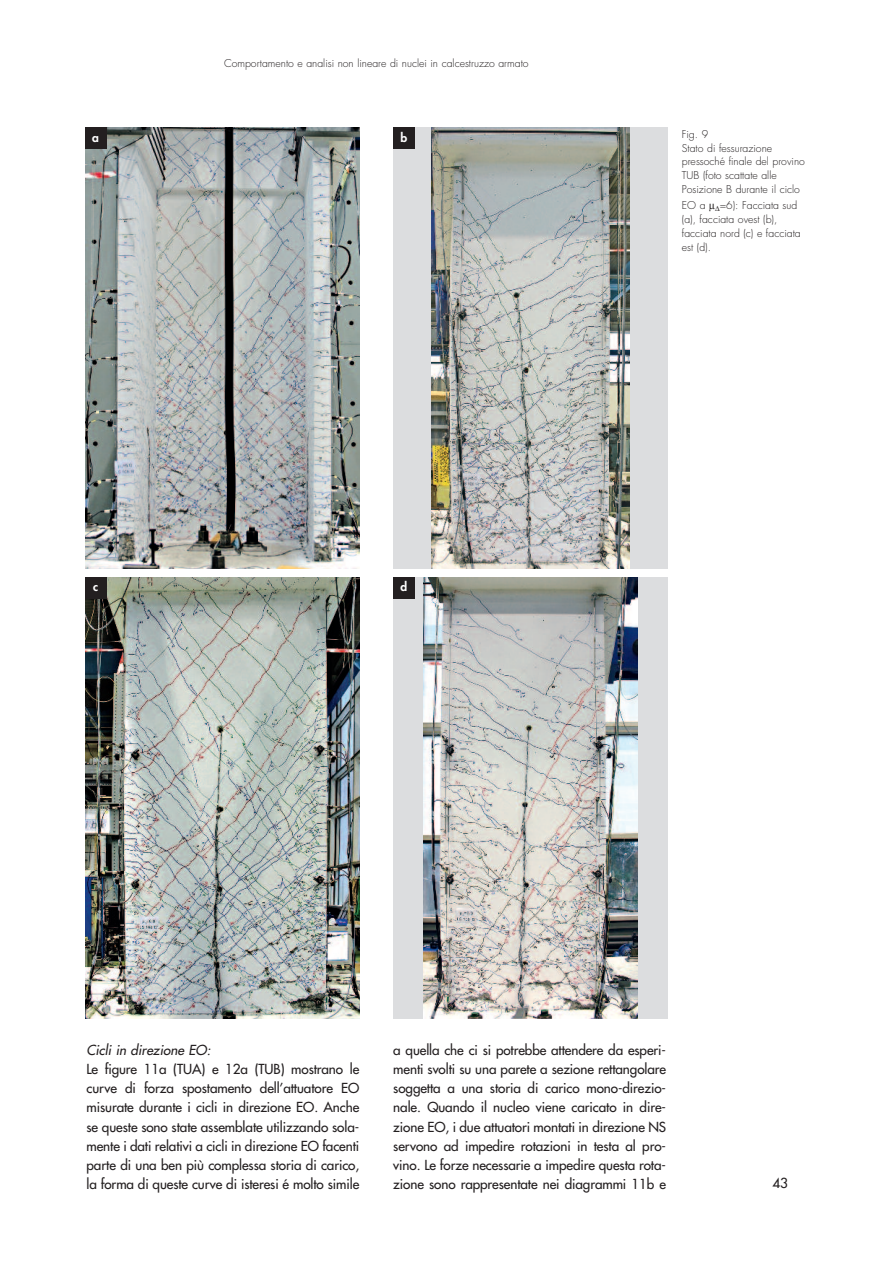
<style>
.page{position:relative;width:893px;height:1263px;background:#fff}
.page>*{position:absolute;margin:0;border:0;box-sizing:border-box;transform-origin:0 0}
.t1{font:13.5px/19px "Futura";letter-spacing:-.005em;color:#231f20;text-align:justify}
.t2{font:italic 13.5px "Futura";letter-spacing:.005em;color:#231f20}
.t3{font:800 12px "Futura";color:#fff}
.t4{font:300 10.5px/13.8px "Futura";color:#231f20}
</style>
<div class="page">
<img style="left:85px;top:128px;width:274px;height:441px">
<div style="left:393px;top:128px;width:275px;height:441px;background:#dcdddf"></div>
<img style="left:431px;top:128px;width:198px;height:441px">
<img style="left:85px;top:577px;width:274px;height:441px">
<div style="left:393px;top:577px;width:275px;height:441px;background:#dcdddf"></div>
<img style="left:423px;top:577px;width:214px;height:441px">
<div style="left:85px;top:128px;width:21px;height:21px;background:#231f20"></div>
<div style="left:393px;top:128px;width:22px;height:21px;background:#231f20"></div>
<div style="left:85px;top:577px;width:21px;height:21px;background:#231f20"></div>
<div style="left:393px;top:577px;width:22px;height:21px;background:#231f20"></div>
<p class="t4" style="left:224px;top:57px;width:306px">Comportamento e analisi non lineare di nuclei in calcestruzzo armato</p>
<p class="t3" style="left:92px;top:132px;width:8px">a</p>
<p class="t3" style="left:401px;top:132px;width:8px">b</p>
<p class="t3" style="left:93px;top:581px;width:7px">c</p>
<p class="t3" style="left:401px;top:581px;width:8px">d</p>
<p class="t4" style="left:682px;top:128px;width:125px">Fig. 9<br>Stato di fessurazione pressoché finale del provino<br>TUB (foto scattate alle<br>Posizione B durante il ciclo</p>
<p class="t4" style="left:682px;top:199px;width:120px">EO a ∆=6): Facciata sud (a), facciata ovest (b), facciata nord (c) e facciata est (d).</p>
<p class="t2" style="left:87px;top:1043px;width:126px">Cicli in direzione EO:</p>
<p class="t1" style="left:87px;top:1061px;width:274px">Le figure 11a (TUA) e 12a (TUB) mostrano le curve di forza spostamento dell’attuatore EO misurate durante i cicli in direzione EO. Anche se queste sono state assemblate utilizzando sola&shy;mente i dati relativi a cicli in direzione EO facenti parte di una ben più complessa storia di carico, la forma di queste curve di isteresi é molto simile</p>
<p class="t1" style="left:393px;top:1042px;width:274px">a quella che ci si potrebbe attendere da esperi&shy;menti svolti su una parete a sezione rettangolare soggetta a una storia di carico mono-direzio&shy;nale. Quando il nucleo viene caricato in dire&shy;zione EO, i due attuatori montati in direzione NS servono ad impedire rotazioni in testa al pro&shy;vino. Le forze necessarie a impedire questa rota&shy;zione sono rappresentate nei diagrammi 11b e</p>
<p class="t1" style="left:772px;top:1175px;width:17px">43</p>
</div>
